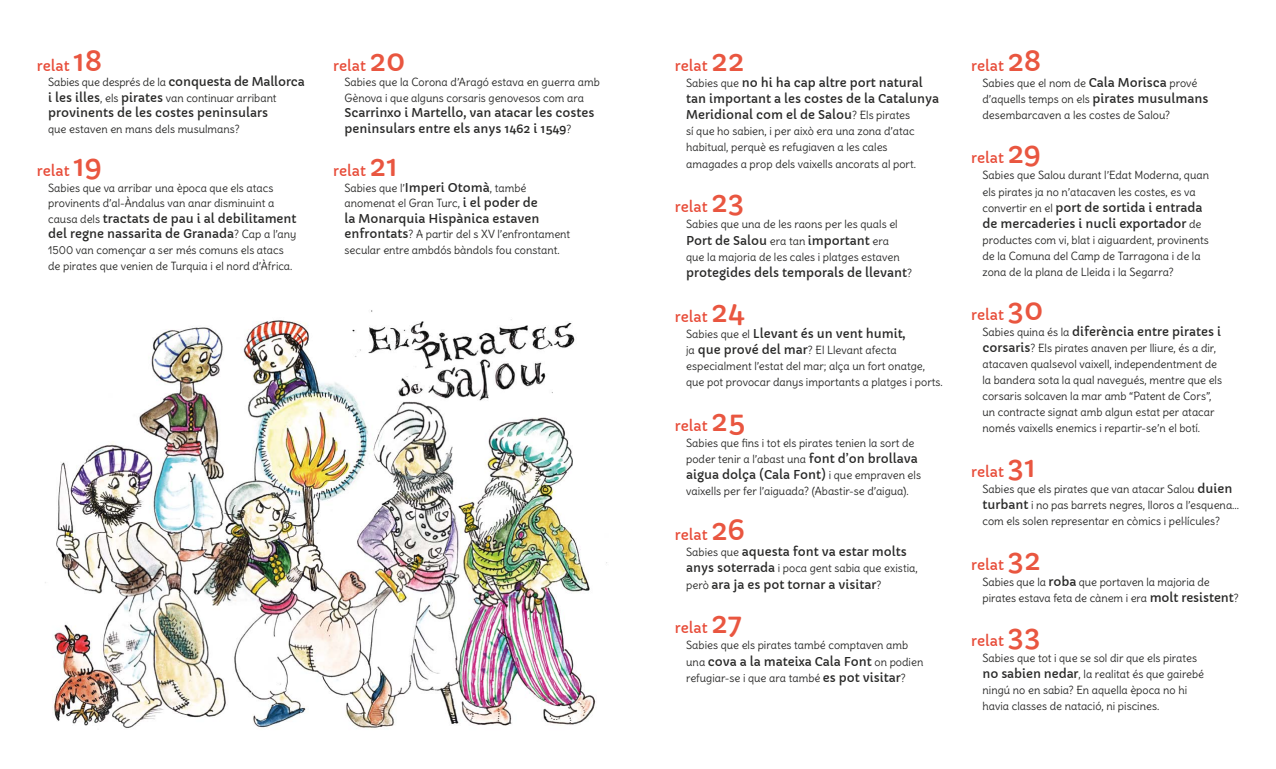
<style>
.page{position:relative;width:1276px;height:769px;background:#fff}
.page>*{position:absolute;margin:0;border:0;box-sizing:border-box;transform-origin:0 0}
.Texts_Pirates{font:14px "Capriola";color:#e74b38}
.Texts_Pirates-2{font:12px/15.5px "Capriola";color:#282827}
.Texts_Pirates-3{font:11px/16px "Delius";color:#282827}
.s1{font-size:29px;color:#e95640}
.s2{font-family:"Capriola";font-size:12px}
.s3{font-family:"Delius";font-size:11px}
</style>
<div class="page">
<img style="left:45px;top:310px;width:562px;height:418px">
<p class="Texts_Pirates" style="left:37px;top:57px;width:67px">relat <span class="s1">18</span></p>
<p class="Texts_Pirates-3" style="left:48px;top:75px;width:258px;line-height:15.5px">Sabies que després de la <span class="s2">conquesta de Mallorca i les illes</span>, els <span class="s2">pirates</span> van continuar arribant</p>
<p class="Texts_Pirates-2" style="left:48px;top:105px;width:221px">provinents de les costes peninsulars</p>
<p class="Texts_Pirates-3" style="left:48px;top:121px;width:193px">que estaven en mans dels musulmans?</p>
<p class="Texts_Pirates" style="left:37px;top:163px;width:67px">relat <span class="s1">19</span></p>
<p class="Texts_Pirates-3" style="left:48px;top:180px;width:228px;line-height:15.5px">Sabies que va arribar una època que els atacs provinents d’al-Àndalus van anar disminuint a</p>
<p class="Texts_Pirates-2" style="left:48px;top:211px;width:250px"><span class="s3">causa dels</span> tractats de pau i al debilitament del regne nassarita de Granada<span class="s3">? Cap a l’any</span></p>
<p class="Texts_Pirates-3" style="left:48px;top:242px;width:246px;line-height:15.5px">1500 van començar a ser més comuns els atacs de pirates que venien de Turquia i el nord d’Àfrica.</p>
<p class="Texts_Pirates" style="left:333px;top:57px;width:74px">relat <span class="s1">20</span></p>
<p class="Texts_Pirates-3" style="left:344px;top:75px;width:257px;line-height:15.5px">Sabies que la Corona d’Aragó estava en guerra amb<br>Gènova i que alguns corsaris genovesos com ara</p>
<p class="Texts_Pirates-2" style="left:344px;top:105px;width:251px">Scarrinxo i Martello, van atacar les costes peninsulars entre els anys 1462 i 1549<span class="s3">?</span></p>
<p class="Texts_Pirates" style="left:333px;top:163px;width:67px">relat <span class="s1">21</span></p>
<p class="Texts_Pirates-3" style="left:344px;top:180px;width:195px;line-height:15.5px">Sabies que l’<span class="s2">Imperi Otomà</span>, també anomenat el Gran Turc, <span class="s2">i el poder de</span></p>
<p class="Texts_Pirates-2" style="left:344px;top:211px;width:196px">la Monarquia Hispànica estaven</p>
<p class="Texts_Pirates-3" style="left:344px;top:227px;width:227px;line-height:15.5px"><span class="s2">enfrontats</span>? A partir del s XV l’enfrontament secular entre ambdós bàndols fou constant.</p>
<p class="Texts_Pirates" style="left:675px;top:57px;width:71px">relat <span class="s1">22</span></p>
<p class="Texts_Pirates-2" style="left:686px;top:75px;width:254px;line-height:16.1px"><span class="s3">Sabies que</span> no hi ha cap altre port natural tan important a les costes de la Catalunya<br>Meridional com el de Salou<span class="s3">? Els pirates</span></p>
<p class="Texts_Pirates-3" style="left:686px;top:123px;width:231px">sí que ho sabien, i per això era una zona d’atac habitual, perquè es refugiaven a les cales amagades a prop dels vaixells ancorats al port.</p>
<p class="Texts_Pirates" style="left:675px;top:198px;width:71px">relat <span class="s1">23</span></p>
<p class="Texts_Pirates-3" style="left:686px;top:216px;width:213px">Sabies que una de les raons per les quals el</p>
<p class="Texts_Pirates-2" style="left:686px;top:232px;width:204px">Port de Salou <span class="s3">era tan</span> important <span class="s3">era</span></p>
<p class="Texts_Pirates-3" style="left:686px;top:248px;width:215px">que la majoria de les cales i platges estaven</p>
<p class="Texts_Pirates-2" style="left:686px;top:265px;width:227px">protegides dels temporals de llevant<span class="s3">?</span></p>
<p class="Texts_Pirates" style="left:675px;top:308px;width:71px">relat <span class="s1">24</span></p>
<p class="Texts_Pirates-2" style="left:686px;top:325px;width:221px"><span class="s3">Sabies que el</span> Llevant és un vent humit,</p>
<p class="Texts_Pirates-3" style="left:686px;top:341px;width:258px">ja <span class="s2">que prové del mar</span>? El Llevant afecta especialment l’estat del mar; alça un fort onatge, que pot provocar danys importants a platges i ports.</p>
<p class="Texts_Pirates" style="left:675px;top:417px;width:71px">relat <span class="s1">25</span></p>
<p class="Texts_Pirates-3" style="left:686px;top:435px;width:233px">Sabies que fins i tot els pirates tenien la sort de poder tenir a l’abast una <span class="s2">font d’on brollava</span></p>
<p class="Texts_Pirates-2" style="left:686px;top:467px;width:236px">aigua dolça (Cala Font) <span class="s3">i que empraven els</span></p>
<p class="Texts_Pirates-3" style="left:686px;top:483px;width:224px">vaixells per fer l’aiguada? (Abastir-se d’aigua).</p>
<p class="Texts_Pirates" style="left:675px;top:526px;width:71px">relat <span class="s1">26</span></p>
<p class="Texts_Pirates-2" style="left:686px;top:544px;width:222px"><span class="s3">Sabies que</span> aquesta font va estar molts</p>
<p class="Texts_Pirates-3" style="left:686px;top:560px;width:233px"><span class="s2">anys soterrada</span> i poca gent sabia que existia,</p>
<p class="Texts_Pirates-2" style="left:686px;top:576px;width:197px"><span class="s3">però</span> ara ja es pot tornar a visitar<span class="s3">?</span></p>
<p class="Texts_Pirates" style="left:675px;top:619px;width:69px">relat <span class="s1">27</span></p>
<p class="Texts_Pirates-3" style="left:686px;top:637px;width:224px">Sabies que els pirates també comptaven amb</p>
<p class="Texts_Pirates-2" style="left:686px;top:653px;width:239px"><span class="s3">una</span> cova a la mateixa Cala Font <span class="s3">on podien</span></p>
<p class="Texts_Pirates-3" style="left:686px;top:669px;width:221px">refugiar-se i que ara també <span class="s2">es pot visitar</span>?</p>
<p class="Texts_Pirates" style="left:971px;top:57px;width:71px">relat <span class="s1">28</span></p>
<p class="Texts_Pirates-3" style="left:982px;top:75px;width:227px">Sabies que el nom de <span class="s2">Cala Morisca</span> prové d’aquells temps on els <span class="s2">pirates musulmans </span>desembarcaven a les costes de Salou?</p>
<p class="Texts_Pirates" style="left:971px;top:150px;width:71px">relat <span class="s1">29</span></p>
<p class="Texts_Pirates-3" style="left:982px;top:167px;width:228px">Sabies que Salou durant l’Edat Moderna, quan els pirates ja no n’atacaven les costes, es va</p>
<p class="Texts_Pirates-2" style="left:982px;top:199px;width:221px;line-height:16px"><span class="s3">convertir en el</span> port de sortida i entrada de mercaderies i nucli exportador <span class="s3">de</span></p>
<p class="Texts_Pirates-3" style="left:982px;top:231px;width:228px">productes com vi, blat i aiguardent, provinents de la Comuna del Camp de Tarragona i de la zona de la plana de Lleida i la Segarra?</p>
<p class="Texts_Pirates" style="left:971px;top:306px;width:74px">relat <span class="s1">30</span></p>
<p class="Texts_Pirates-2" style="left:982px;top:324px;width:240px"><span class="s3">Sabies quina és la</span> diferència entre pirates i</p>
<p class="Texts_Pirates-3" style="left:982px;top:340px;width:241px"><span class="s2">corsaris</span>? Els pirates anaven per lliure, és a dir, atacaven qualsevol vaixell, independentment de la bandera sota la qual navegués, mentre que els corsaris solcaven la mar amb “Patent de Cors”, un contracte signat amb algun estat per atacar només vaixells enemics i repartir-se’n el botí.</p>
<p class="Texts_Pirates" style="left:971px;top:463px;width:67px">relat <span class="s1">31</span></p>
<p class="Texts_Pirates-3" style="left:982px;top:481px;width:258px">Sabies que els pirates que van atacar Salou <span class="s2">duien turbant</span> i no pas barrets negres, lloros a l’esquena... com els solen representar en còmics i pel·lícules?</p>
<p class="Texts_Pirates" style="left:971px;top:555px;width:71px">relat <span class="s1">32</span></p>
<p class="Texts_Pirates-3" style="left:982px;top:573px;width:258px">Sabies que la <span class="s2">roba</span> que portaven la majoria de pirates estava feta de cànem i era <span class="s2">molt resistent</span>?</p>
<p class="Texts_Pirates" style="left:971px;top:632px;width:71px">relat <span class="s1">33</span></p>
<p class="Texts_Pirates-3" style="left:982px;top:650px;width:223px">Sabies que tot i que se sol dir que els pirates <span class="s2">no sabien nedar</span>, la realitat és que gairebé ningú no en sabia? En aquella època no hi havia classes de natació, ni piscines.</p>
</div>
